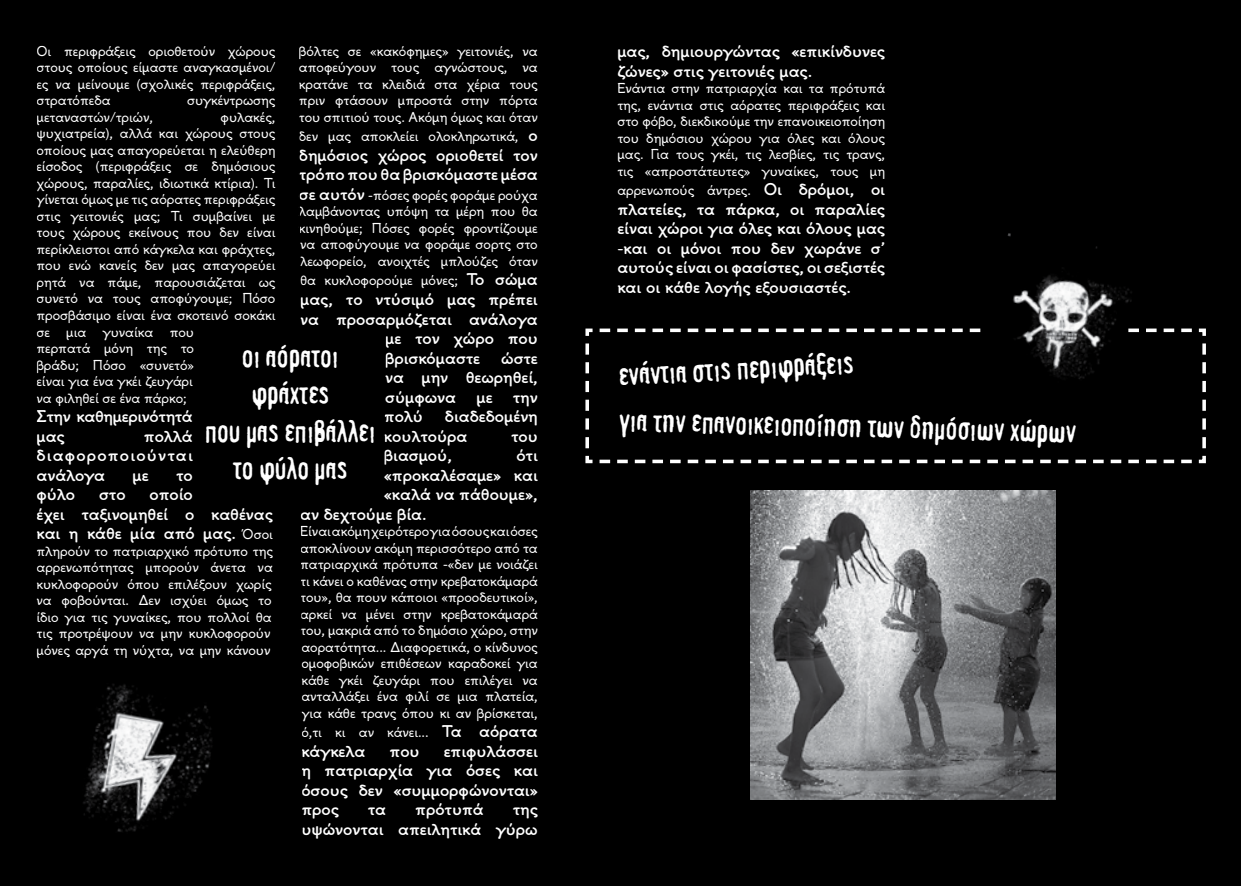
<style>
.page{position:relative;width:1241px;height:886px;background:#fff}
.page>*{position:absolute;margin:0;border:0;box-sizing:border-box;transform-origin:0 0}
.t1{font:31.25px/37.5px "PF Fragment";color:#fff;text-align:center}
.t2{font:700 16.25px/19.5px "PF Alfabeta";color:#fff}
.t3{font:700 16.25px/19.5px "PF Alfabeta";letter-spacing:-.02em;color:#fff}
.t4{font:13.75px/16.5px "PF Alfabeta";color:#fff;text-align:justify}
.s1{font-weight:700;font-size:16.25px}
.s2{font-weight:400;font-size:13.75px}
</style>
<div class="page">
<div style="left:0;top:0;width:1240px;height:886px;background:#000"></div>
<div style="left:583px;top:327px;width:624px;height:138px;background:#000"></div>
<div style="left:297px;top:44px;width:243px;height:804px;background:#000"></div>
<div style="left:35px;top:44px;width:243px;height:620px;background:#000"></div>
<img style="left:50px;top:673px;width:185px;height:188px">
<img style="left:750px;top:491px;width:305px;height:308px">
<img style="left:975px;top:229px;width:164px;height:184px">
<p class="t4" style="left:36px;top:43px;width:240px">Οι περιφράξεις οριοθετούν χώρους στους οποίους είμαστε αναγκασμένοι/ ες να μείνουμε (σχολικές περιφράξεις, στρατόπεδα</p>
<p class="t4" style="left:299px;top:43px;width:240px">βόλτες σε «κακόφημες» γειτονιές, να αποφεύγουν τους αγνώστους, να κρατάνε τα κλειδιά στα χέρια τους πριν φτάσουν μπροστά στην πόρτα του σπιτιού τους. Ακόμη όμως και όταν</p>
<p class="t4" style="left:299px;top:128px;width:240px">δεν μας αποκλείει ολοκληρωτικά, <span class="s1">ο</span></p>
<p class="t2" style="left:299px;top:145px;width:240px">δημόσιος χώρος οριοθετεί τον τρόπο που θα βρισκόμαστε μέσα</p>
<p class="t4" style="left:299px;top:187px;width:240px"><span class="s1">σε αυτόν</span> -πόσες φορές φοράμε ρούχα λαμβάνοντας υπόψη τα μέρη που θα κινηθούμε; Πόσες φορές φροντίζουμε να αποφύγουμε να φοράμε σορτς στο λεωφορείο, ανοιχτές μπλούζες όταν</p>
<p class="t4" style="left:300px;top:272px;width:239px">θα κυκλοφορούμε μόνες; <span class="s1">Το σώμα</span></p>
<p class="t2" style="left:300px;top:289px;width:239px">μας, το ντύσιμό μας πρέπει</p>
<p class="t2" style="left:300px;top:309px;width:239px">να προσαρμόζεται ανάλογα</p>
<p class="t2" style="left:385px;top:328px;width:154px">με τον χώρο που</p>
<p class="t2" style="left:385px;top:348px;width:96px">βρισκόμαστε</p>
<p class="t4" style="left:187px;top:92px;width:90px">συγκέντρωσης</p>
<p class="t4" style="left:36px;top:109px;width:118px">μεταναστών/τριών,</p>
<p class="t4" style="left:36px;top:109px;width:240px;text-align:left;text-indent:184px">φυλακές, ψυχιατρεία), αλλά και χώρους στους οποίους μας απαγορεύεται η ελεύθερη είσοδος (περιφράξεις σε δημόσιους χώρους, παραλίες, ιδιωτικά κτίρια). Τι γίνεται όμως με τις αόρατες περιφράξεις στις γειτονιές μας; Τι συμβαίνει με τους χώρους εκείνους που δεν είναι περίκλειστοι από κάγκελα και φράχτες, που ενώ κανείς δεν μας απαγορεύει ρητά να πάμε, παρουσιάζεται ως συνετό να τους αποφύγουμε; Πόσο προσβάσιμο είναι ένα σκοτεινό σοκάκι σε μια γυναίκα που<br>περπατά μόνη της το<br>βράδυ; Πόσο «συνετό»<br>είναι για ένα γκέι ζευγάρι<br>να φιληθεί σε ένα πάρκο;</p>
<p class="t3" style="left:36px;top:406px;width:158px">Στην καθημερινότητά μας</p>
<h1 class="t1" style="left:205px;top:337px;width:172px">οι αόρατοι φράχτες<br>που μας επιβάλλει το φύλο μας</h1>
<p class="t2" style="left:384px;top:348px;width:155px;text-align:justify;text-indent:117px">ώστε να μην θεωρηθεί, σύμφωνα με την πολύ</p>
<p class="t2" style="left:384px;top:406px;width:155px;text-indent:61px">διαδεδομένη κουλτούρα</p>
<p class="t2" style="left:36px;top:426px;width:158px;text-align:justify;text-indent:107px">πολλά διαφοροποιούνται ανάλογα</p>
<p class="t2" style="left:511px;top:426px;width:28px">του</p>
<p class="t2" style="left:384px;top:445px;width:69px">βιασμού,</p>
<p class="t2" style="left:516px;top:445px;width:23px">ότι</p>
<p class="t2" style="left:384px;top:465px;width:155px">«προκαλέσαμε» και</p>
<p class="t2" style="left:384px;top:484px;width:155px">«καλά να πάθουμε»,</p>
<p class="t2" style="left:300px;top:504px;width:128px">αν δεχτούμε βία.</p>
<p class="t4" style="left:300px;top:523px;width:239px">Είναι ακόμη χειρότερο για όσους και όσες αποκλίνουν ακόμη περισσότερο από τα πατριαρχικά πρότυπα -«δεν με νοιάζει τι κάνει ο καθένας στην κρεβατοκάμαρά του», θα πουν κάποιοι «προοδευτικοί», αρκεί να μένει στην κρεβατοκάμαρά του, μακριά από το δημόσιο χώρο, στην αορατότητα... Διαφορετικά, ο κίνδυνος ομοφοβικών επιθέσεων καραδοκεί για κάθε γκέι ζευγάρι που επιλέγει να ανταλλάξει ένα φιλί σε μια πλατεία, για κάθε τρανς όπου κι αν βρίσκεται,</p>
<p class="t4" style="left:301px;top:724px;width:238px">ό,τι κι αν κάνει... <span class="s1">Τα αόρατα</span></p>
<p class="t2" style="left:301px;top:741px;width:65px">κάγκελα</p>
<p class="t2" style="left:389px;top:741px;width:32px">που</p>
<p class="t2" style="left:133px;top:465px;width:18px">με</p>
<p class="t2" style="left:176px;top:465px;width:18px">το</p>
<p class="t2" style="left:36px;top:484px;width:238px;text-indent:113px">οποίο<br>έχει ταξινομηθεί ο καθένας και η κάθε μία από μας. <span class="s2">Όσοι</span></p>
<p class="t4" style="left:36px;top:542px;width:238px;text-align:left">πληρούν το πατριαρχικό πρότυπο της αρρενωπότητας μπορούν άνετα να κυκλοφορούν όπου επιλέξουν χωρίς να φοβούνται. Δεν ισχύει όμως το ίδιο για τις γυναίκες, που πολλοί θα τις προτρέψουν να μην κυκλοφορούν μόνες αργά τη νύχτα, να μην κάνουν</p>
<p class="t2" style="left:36px;top:484px;width:40px">φύλο</p>
<p class="t2" style="left:99px;top:484px;width:28px">στο</p>
<p class="t2" style="left:301px;top:741px;width:238px;text-align:justify;text-indent:142px">επιφυλάσσει η πατριαρχία για όσες και όσους δεν «συμμορφώνονται» προς</p>
<p class="t2" style="left:368px;top:799px;width:20px">τα</p>
<p class="t2" style="left:415px;top:799px;width:70px">πρότυπά</p>
<p class="t2" style="left:301px;top:799px;width:238px;text-align:right">της<br>υψώνονται απειλητικά γύρω</p>
<p class="t2" style="left:617px;top:42px;width:269px">μας, δημιουργώντας «επικίνδυνες ζώνες» στις γειτονιές μας.</p>
<p class="t4" style="left:617px;top:80px;width:269px">Ενάντια στην πατριαρχία και τα πρότυπά της, ενάντια στις αόρατες περιφράξεις και στο φόβο, διεκδικούμε την επανοικειοποίηση του δημόσιου χώρου για όλες και όλους μας. Για τους γκέι, τις λεσβίες, τις τρανς, τις «απροστάτευτες» γυναίκες, τους μη</p>
<p class="t4" style="left:617px;top:182px;width:269px">αρρενωπούς άντρες. <span class="s1">Οι δρόμοι, οι</span></p>
<p class="t2" style="left:617px;top:199px;width:269px;text-align:justify">πλατείες, τα πάρκα, οι παραλίες είναι χώροι για όλες και όλους μας -και οι μόνοι που δεν χωράνε σ’ αυτούς είναι οι φασίστες, οι σεξιστές και οι κάθε λογής εξουσιαστές.</p>
<h1 class="t1" style="left:617px;top:356px;width:237px;rotate:-3deg">ενάντια στις περιφράξεις</h1>
<h1 class="t1" style="left:619px;top:403px;width:458px;rotate:1deg">για την επανοικειοποίηση των δημόσιων χώρων</h1>
</div>
